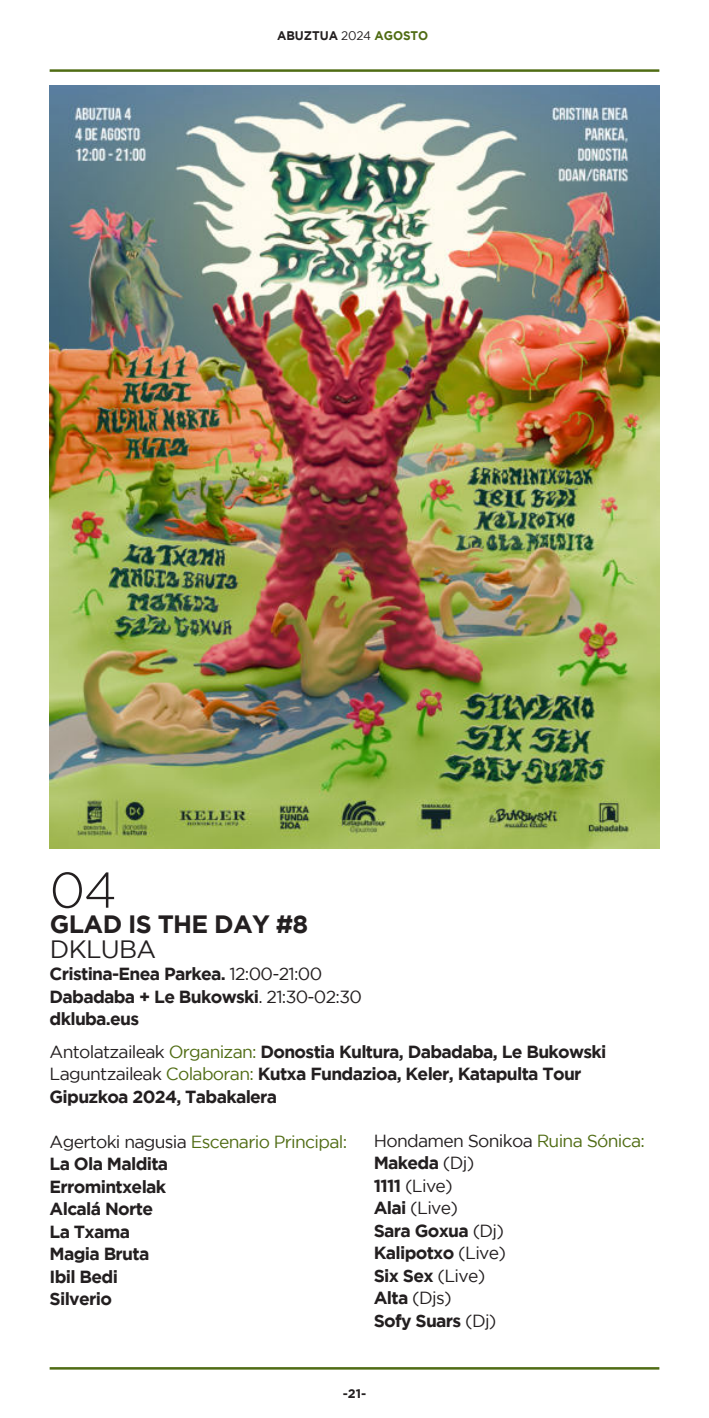
<style>
.page{position:relative;width:709px;height:1418px;background:#fff}
.page>*{position:absolute;margin:0;border:0;box-sizing:border-box;transform-origin:0 0}
.t1{font:300 50px "Gotham";color:#231f20}
.t2{font:700 25px "Gotham";letter-spacing:-.025em;color:#231f20}
.t3{font:25px "Gotham";letter-spacing:-.025em;color:#231f20}
.t4{font:700 17.5px/22.5px "Gotham";letter-spacing:-.04em;color:#231f20}
.t5{font:17.5px/22.5px "Gotham";letter-spacing:-.04em;color:#231f20}
.t6{font:17.5px "Gotham";letter-spacing:-.04em;color:#506c14}
.t7{font:700 12.5px "Gotham";letter-spacing:-.005em;color:#231f20;scale:.95 1}
.t8{font:700 12.5px "Gotham";letter-spacing:-.005em;color:#231f20}
.s1{font-weight:400}
.s2{color:#506c14}
.s3{font-weight:400;color:#506c14}
.s4{color:#231f20}
.s5{font-weight:700}
</style>
<div class="page">
<hr style="left:50px;top:69px;width:609px;height:3px;background:#506c14">
<hr style="left:50px;top:1366px;width:609px;height:3px;background:#506c14">
<img style="left:50px;top:86px;width:609px;height:762px">
<p class="t7" style="left:277px;top:28px;width:161px">ABUZTUA <span class="s1">2024</span> <span class="s2">AGOSTO</span></p>
<h1 class="t1" style="left:50px;top:862px;width:69px">04</h1>
<h2 class="t2" style="left:50px;top:909px;width:260px">GLAD IS THE DAY #8</h2>
<h2 class="t3" style="left:50px;top:935px;width:108px">DKLUBA</h2>
<p class="t4" style="left:50px;top:962px;width:314px">Cristina-Enea Parkea. <span class="s1">12:00-21:00<br></span>Dabadaba + Le Bukowski<span class="s1">. 21:30-02:30 </span>dkluba.eus</p>
<p class="t4" style="left:50px;top:1039px;width:558px"><span class="s1">Antolatzaileak</span> <span class="s3">Organizan:</span> Donostia Kultura, Dabadaba, Le Bukowski<br><span class="s1">Laguntzaileak</span> <span class="s3">Colaboran:</span> Kutxa Fundazioa, Keler, Katapulta Tour<br>Gipuzkoa 2024, Tabakalera</p>
<p class="t6" style="left:50px;top:1131px;width:299px"><span class="s4">Agertoki nagusia</span> Escenario Principal:</p>
<p class="t5" style="left:374px;top:1129px;width:273px">Hondamen Sonikoa <span class="s2">Ruina Sónica:<br></span><span class="s5">Makeda</span> (Dj)<br><span class="s5">1111</span> (Live)<br><span class="s5">Alai</span> (Live)<br><span class="s5">Sara Goxua</span> (Dj)<br><span class="s5">Kalipotxo</span> (Live)<br><span class="s5">Six Sex</span> (Live)<br><span class="s5">Alta</span> (Djs)<br><span class="s5">Sofy Suars</span> (Dj)</p>
<p class="t4" style="left:50px;top:1152px;width:120px">La Ola Maldita<br>Erromintxelak<br>Alcalá Norte<br>La Txama<br>Magia Bruta<br>Ibil Bedi<br>Silverio</p>
<p class="t8" style="left:343px;top:1385px;width:25px">-21-</p>
</div>
